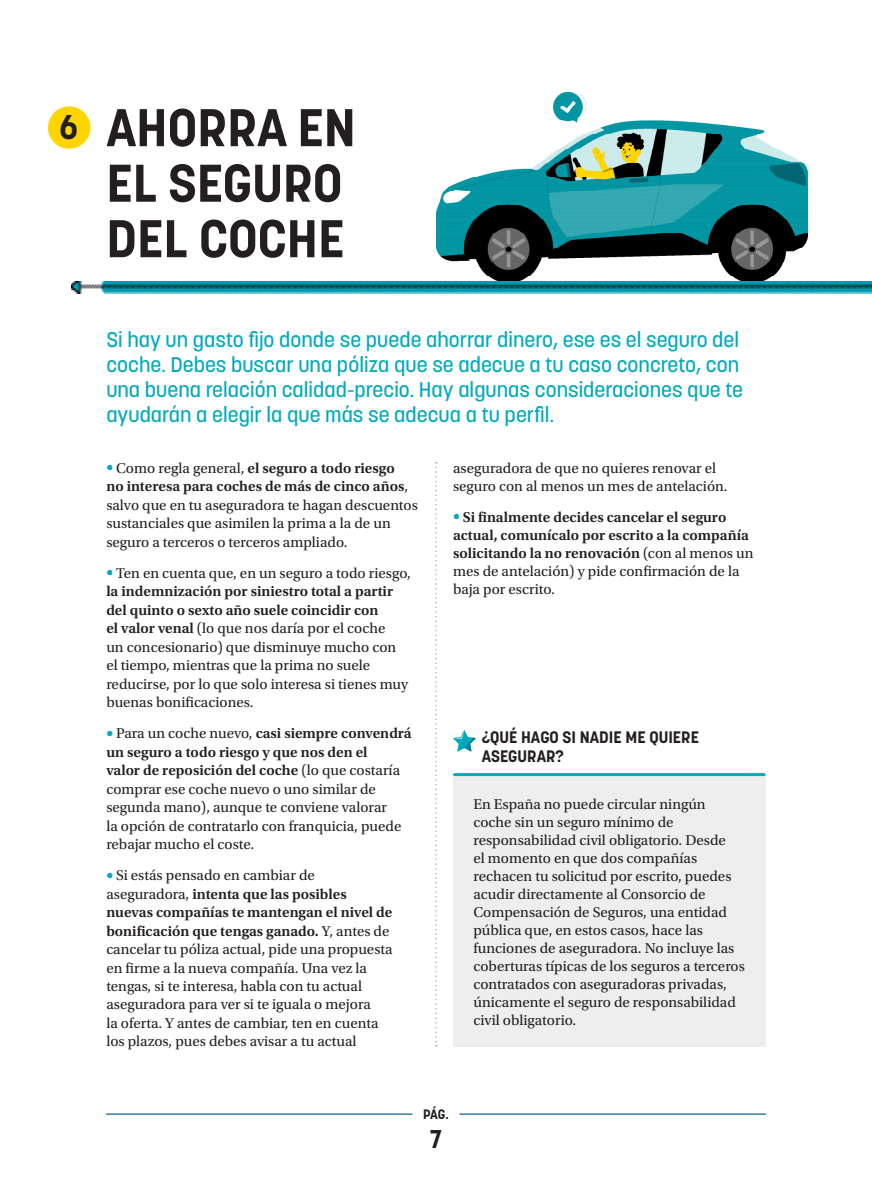
<style>
.page{position:relative;width:872px;height:1191px;background:#fff}
.page>*{position:absolute;margin:0;border:0;box-sizing:border-box;transform-origin:0 0}
.Titular_01{font:700 52.5px/55.5px "Korolev";color:#231f20}
.Titular_01-2{font:700 34.05px "Korolev";color:#231f20}
.t1{font:700 25.5px "Korolev";color:#231f20}
.Introducción{font:500 21px/25.2px "Korolev";color:#00aabc}
.t2{font:700 16.5px/19.8px "Korolev";color:#231f20}
.Teto_seguido{font:15px/18.5px "Utopia Std";color:#231f20}
.Teto_seguido-2{font:600 15px/18px "Utopia Std";color:#231f20}
.t3{font:700 13.5px "Korolev";color:#231f20}
.s1{font-weight:700;color:#00aabc}
.s2{font-weight:600}
.s3{font-weight:400}
</style>
<div class="page">
<hr style="left:106px;top:1113px;width:306px;height:1px;background:#006187">
<hr style="left:460px;top:1113px;width:305px;height:1px;background:#006187">
<div style="left:48px;top:106px;width:42px;height:43px;background:#ffd500;border-radius:50%"></div>
<svg style="left:435px;top:462px;width:2px;height:584px"></svg>
<div style="left:453px;top:775px;width:312px;height:271px;background:#eeeeef"></div>
<hr style="left:454px;top:773px;width:310px;height:3px;background:#00aabc">
<svg style="left:453px;top:730px;width:22px;height:21px"></svg>
<img style="left:437px;top:92px;width:370px;height:189px">
<img style="left:72px;top:281px;width:800px;height:12px">
<p class="Titular_01-2" style="left:60px;top:106px;width:20px">6</p>
<p class="Titular_01" style="left:106px;top:100px;width:251px">AHORRA EN<br>EL SEGURO<br>DEL COCHE</p>
<p class="Introducción" style="left:106px;top:327px;width:638px">Si hay un gasto fijo donde se puede ahorrar dinero, ese es el seguro del coche. Debes buscar una póliza que se adecue a tu caso concreto, con una buena relación calidad-precio. Hay algunas consideraciones que te ayudarán a elegir la que más se adecua a tu perfil.</p>
<p class="Teto_seguido" style="left:106px;top:459px;width:313px"><span class="s1">•</span> Como regla general, <span class="s2">el seguro a todo riesgo<br>no interesa para coches de más de cinco años</span>, salvo que en tu aseguradora te hagan descuentos sustanciales que asimilen la prima a la de un seguro a terceros o terceros ampliado.</p>
<p class="Teto_seguido" style="left:106px;top:564px;width:306px"><span class="s1">•</span> Ten en cuenta que, en un seguro a todo riesgo, <span class="s2">la indemnización por siniestro total a partir del quinto o sexto año suele coincidir con<br>el valor venal</span> (lo que nos daría por el coche<br>un concesionario) que disminuye mucho con el tiempo, mientras que la prima no suele reducirse, por lo que solo interesa si tienes muy buenas bonificaciones.</p>
<p class="Teto_seguido" style="left:106px;top:724px;width:307px"><span class="s1">•</span> Para un coche nuevo, <span class="s2">casi siempre convendrá un seguro a todo riesgo y que nos den el<br>valor de reposición del coche</span> (lo que costaría comprar ese coche nuevo o uno similar de segunda mano), aunque te conviene valorar<br>la opción de contratarlo con franquicia, puede rebajar mucho el coste.</p>
<p class="Teto_seguido" style="left:106px;top:866px;width:288px"><span class="s1">•</span> Si estás pensado en cambiar de aseguradora, <span class="s2">intenta que las posibles nuevas compañías te mantengan el nivel de bonificación que tengas ganado.</span> Y, antes de cancelar tu póliza actual, pide una propuesta en firme a la nueva compañía. Una vez la tengas, si te interesa, habla con tu actual aseguradora para ver si te iguala o mejora<br>la oferta. Y antes de cambiar, ten en cuenta los plazos, pues debes avisar a tu actual</p>
<p class="Teto_seguido" style="left:453px;top:459px;width:276px;line-height:18px">aseguradora de que no quieres renovar el seguro con al menos un mes de antelación.</p>
<p class="Teto_seguido-2" style="left:453px;top:508px;width:302px"><span class="s1">•</span> Si finalmente decides cancelar el seguro actual, comunícalo por escrito a la compañía solicitando la no renovación <span class="s3">(con al menos un mes de antelación) y pide confirmación de la baja por escrito.</span></p>
<p class="t2" style="left:482px;top:727px;width:219px">¿QUÉ HAGO SI NADIE ME QUIERE<br>ASEGURAR?</p>
<p class="Teto_seguido" style="left:473px;top:795px;width:273px;line-height:18px">En España no puede circular ningún coche sin un seguro mínimo de responsabilidad civil obligatorio. Desde<br>el momento en que dos compañías rechacen tu solicitud por escrito, puedes acudir directamente al Consorcio de Compensación de Seguros, una entidad pública que, en estos casos, hace las funciones de aseguradora. No incluye las coberturas típicas de los seguros a terceros contratados con aseguradoras privadas, únicamente el seguro de responsabilidad civil obligatorio.</p>
<p class="t3" style="left:423px;top:1105px;width:27px">PÁG.</p>
<h3 class="t1" style="left:430px;top:1122px;width:14px">7</h3>
</div>
